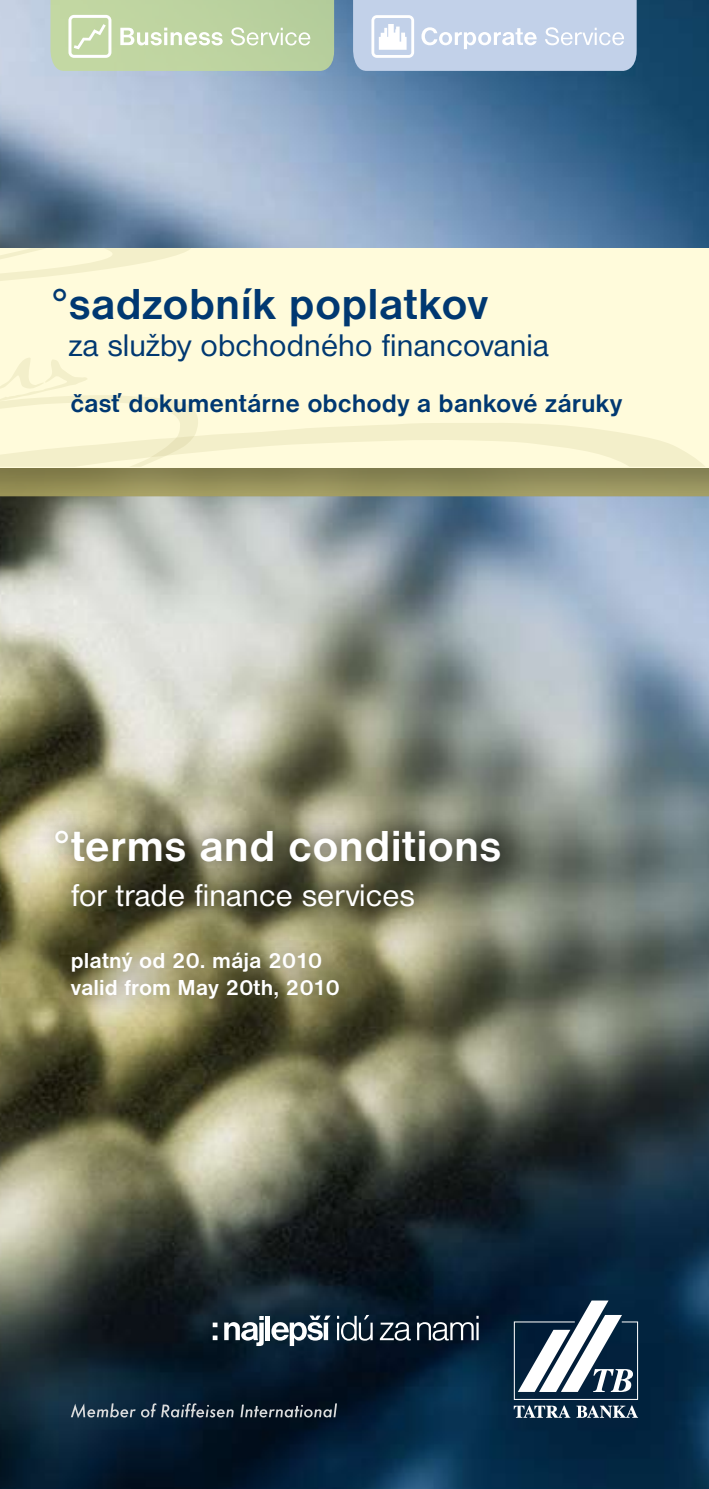
<style>
.page{position:relative;width:709px;height:1489px;background:#fff}
.page>*{position:absolute;margin:0;border:0;box-sizing:border-box;transform-origin:0 0}
.t1{font:700 45px "Nimbus Sans DOT";letter-spacing:.005em;color:#003871}
.t2{font:700 45px "Nimbus Sans DOT";letter-spacing:.005em;color:#fff}
.t3{font:32.5px "Nimbus Sans DOT";letter-spacing:.005em;color:#003871}
.t4{font:32.5px "Nimbus Sans DOT";letter-spacing:.005em;color:#fff}
.t5{font:700 26.25px "Nimbus Sans DOT";color:#003871}
.t6{font:700 22.5px/27px "Nimbus Sans DOT";letter-spacing:.005em;color:#fff}
</style>
<div class="page">
<img style="left:0;top:0;width:709px;height:1488px">
<div style="left:0;top:248px;width:709px;height:248px;background:#000;opacity:.25"></div>
<div style="left:0;top:248px;width:709px;height:219px;background:#fffbdb"></div>
<svg style="left:0;top:248px;width:191px;height:33px"></svg>
<svg style="left:0;top:358px;width:705px;height:109px"></svg>
<div style="left:31px;top:805px;width:489px;height:121px;background:#000;opacity:.75"></div>
<svg style="left:337px;top:1314px;width:36px;height:26px"></svg>
<svg style="left:380px;top:1321px;width:31px;height:19px"></svg>
<svg style="left:417px;top:1315px;width:61px;height:25px;background:#414c59"></svg>
<svg style="left:213px;top:1322px;width:4px;height:4px"></svg>
<svg style="left:213px;top:1335px;width:4px;height:4px"></svg>
<svg style="left:224px;top:1315px;width:40px;height:30px"></svg>
<div style="left:265px;top:1315px;width:5px;height:24px;background:#fff"></div>
<svg style="left:271px;top:1315px;width:59px;height:30px"></svg>
<svg style="left:513px;top:1405px;width:57px;height:12px"></svg>
<svg style="left:576px;top:1405px;width:62px;height:12px"></svg>
<svg style="left:514px;top:1300px;width:124px;height:99px"></svg>
<svg style="left:71px;top:1403px;width:162px;height:14px;background:#435464"></svg>
<svg style="left:240px;top:1403px;width:97px;height:14px"></svg>
<svg style="left:353px;top:0;width:283px;height:71px;background:#c7d5ea"></svg>
<svg style="left:50px;top:0;width:284px;height:71px;background:#c2d6a8"></svg>
<div style="left:46px;top:927px;width:312px;height:90px;background:#000;opacity:.75"></div>
<h1 class="t1" style="left:50px;top:278px;width:439px">°sadzobník poplatkov</h1>
<h2 class="t3" style="left:69px;top:327px;width:481px">za služby obchodného financovania</h2>
<p class="t5" style="left:70px;top:388px;width:553px">časť dokumentárne obchody a bankové záruky</p>
<h1 class="t2" style="left:52px;top:820px;width:450px">°terms and conditions</h1>
<h2 class="t4" style="left:71px;top:876px;width:345px">for trade finance services</h2>
<p class="t6" style="left:71px;top:947px;width:270px">platný od 20. mája 2010 valid from May 20th, 2010</p>
</div>
